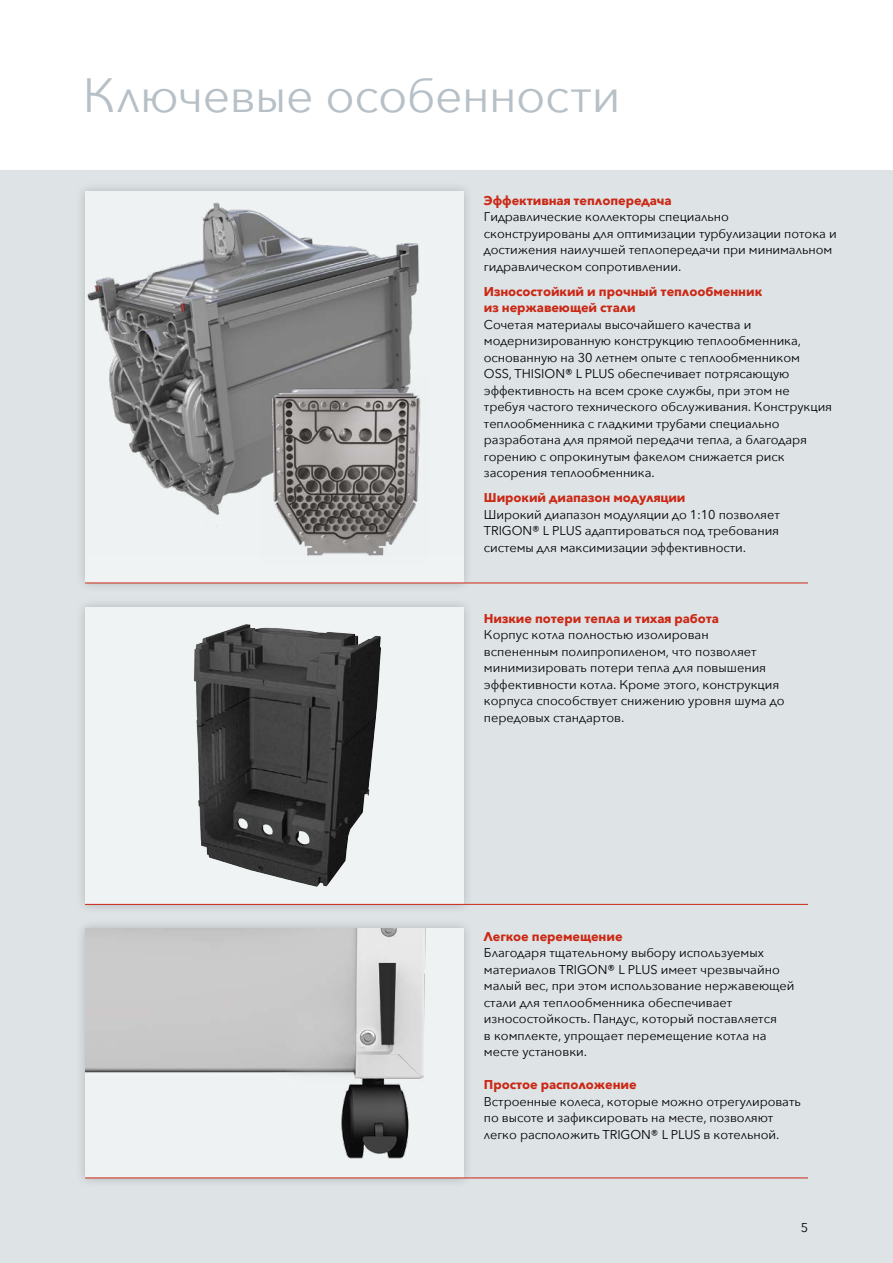
<style>
.page{position:relative;width:893px;height:1263px;background:#fff}
.page>*{position:absolute;margin:0;border:0;box-sizing:border-box;transform-origin:0 0}
.t1{font:48px "Avenir Next";letter-spacing:-.01em;color:#b6c0c6}
.t2{font:12.75px/16.5px "Avenir Next";letter-spacing:-.005em;color:#000}
.t3{font:700 12.75px/16.5px "Avenir Next";letter-spacing:-.005em;color:#cb2815}
</style>
<div class="page">
<div style="left:0;top:170px;width:893px;height:1093px;background:#dee3e6"></div>
<div style="left:75px;top:918px;width:398px;height:270px;background:#000;opacity:.2"></div>
<img style="left:85px;top:928px;width:378px;height:249px">
<div style="left:75px;top:181px;width:398px;height:412px;background:#000;opacity:.2"></div>
<div style="left:85px;top:191px;width:378px;height:392px;background:#f0f3f4"></div>
<img style="left:87px;top:202px;width:332px;height:325px">
<hr style="left:85px;top:583px;width:723px;height:1px;background:#cb2815">
<hr style="left:85px;top:1177px;width:723px;height:1px;background:#cb2815">
<img style="left:260px;top:377px;width:161px;height:179px">
<div style="left:75px;top:597px;width:398px;height:317px;background:#000;opacity:.2"></div>
<div style="left:85px;top:607px;width:378px;height:297px;background:#f0f3f4"></div>
<img style="left:194px;top:624px;width:187px;height:263px">
<hr style="left:85px;top:904px;width:723px;height:1px;background:#cb2815">
<h1 class="t1" style="left:83px;top:55px;width:539px">Ключевые особенности</h1>
<p class="t3" style="left:484px;top:192px;width:189px">Эффективная теплопередача</p>
<p class="t2" style="left:484px;top:208px;width:354px">Гидравлические коллекторы специально сконструированы для оптимизации турбулизации потока и достижения наилучшей теплопередачи при минимальном гидравлическом сопротивлении.</p>
<p class="t3" style="left:484px;top:283px;width:280px">Износостойкий и прочный теплообменник из нержавеющей стали</p>
<p class="t2" style="left:484px;top:315px;width:350px">Сочетая материалы высочайшего качества и модернизированную конструкцию теплообменника, основанную на 30 летнем опыте с теплообменником<br>OSS, THISION® L PLUS обеспечивает потрясающую эффективность на всем сроке службы, при этом не требуя частого технического обслуживания. Конструкция теплообменника с гладкими трубами специально разработана для прямой передачи тепла, а благодаря горению с опрокинутым факелом снижается риск засорения теплообменника.</p>
<p class="t3" style="left:484px;top:489px;width:203px">Широкий диапазон модуляции</p>
<p class="t2" style="left:484px;top:505px;width:297px;text-align:justify">Широкий диапазон модуляции до 1:10 позволяет TRIGON® L PLUS адаптироваться под требования системы для максимизации эффективности.</p>
<p class="t3" style="left:484px;top:610px;width:237px">Низкие потери тепла и тихая работа</p>
<p class="t2" style="left:484px;top:626px;width:302px">Корпус котла полностью изолирован вспененным полипропиленом, что позволяет минимизировать потери тепла для повышения эффективности котла. Кроме этого, конструкция корпуса способствует снижению уровня шума до передовых стандартов.</p>
<p class="t3" style="left:484px;top:928px;width:140px">Легкое перемещение</p>
<p class="t2" style="left:484px;top:944px;width:312px">Благодаря тщательному выбору используемых материалов TRIGON® L PLUS имеет чрезвычайно малый вес, при этом использование нержавеющей стали для теплообменника обеспечивает износостойкость. Пандус, который поставляется<br>в комплекте, упрощает перемещение котла на месте установки.</p>
<p class="t3" style="left:484px;top:1076px;width:154px">Простое расположение</p>
<p class="t2" style="left:484px;top:1092px;width:319px">Встроенные колеса, которые можно отрегулировать по высоте и зафиксировать на месте, позволяют легко расположить TRIGON® L PLUS в котельной.</p>
<p class="t2" style="left:801px;top:1219px;width:9px">5</p>
</div>
